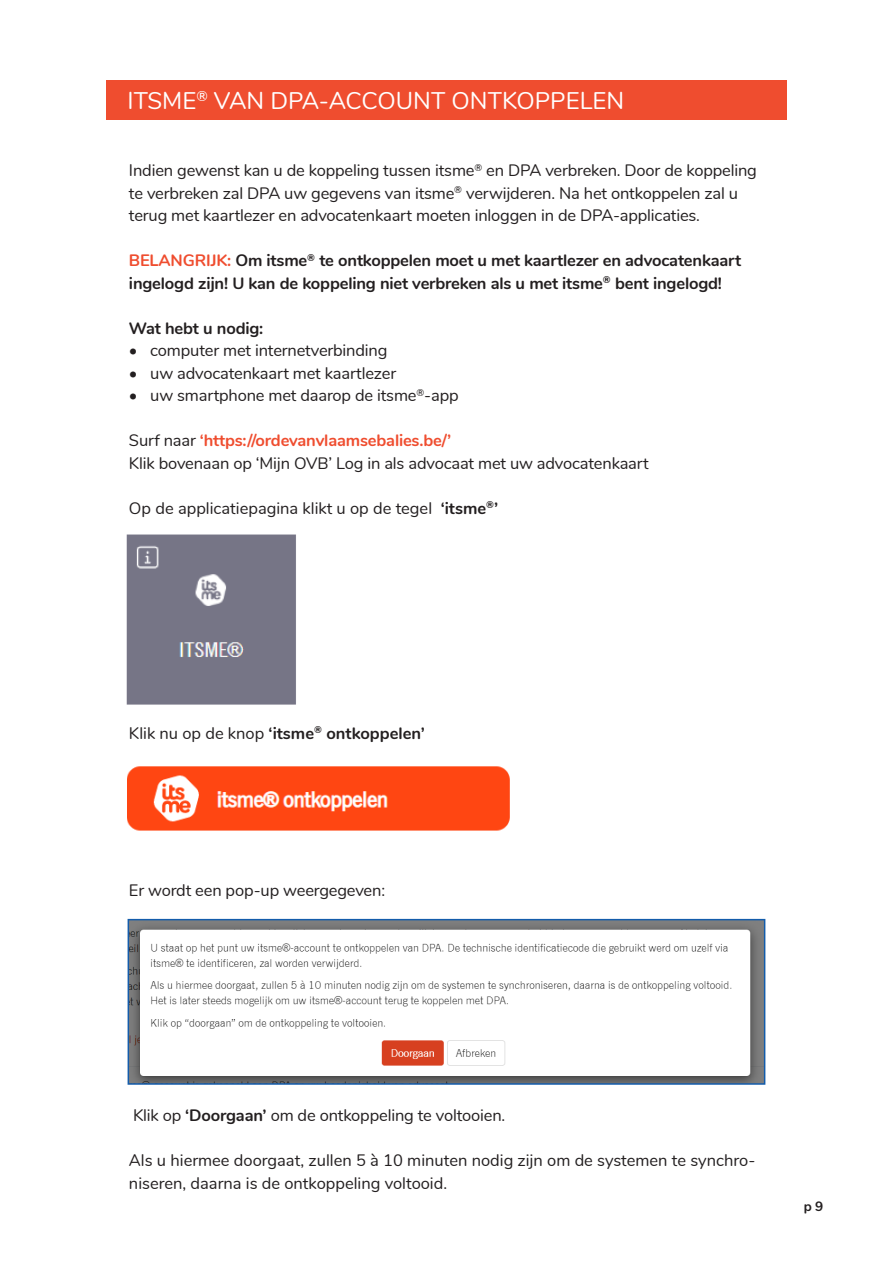
<style>
.page{position:relative;width:893px;height:1263px;background:#fff}
.page>*{position:absolute;margin:0;border:0;box-sizing:border-box;transform-origin:0 0}
.t1{font:24px "Nunito";color:#fff}
.t2{font:16.5px/22.5px "Nunito";letter-spacing:-.01em;color:#231f20}
.t3{font:700 16.5px/22.5px "Nunito";letter-spacing:-.01em;color:#231f20}
.t4{font:700 16.5px "Nunito";letter-spacing:-.01em;color:#ef4d2f}
.t5{font:700 13.5px "Nunito";color:#231f20}
.s1{color:#ef4d2f}
.s2{font-weight:400;color:#231f20}
.s3{font-weight:700}
.s4{font-weight:400}
</style>
<div class="page">
<div style="left:106px;top:81px;width:681px;height:39px;background:#ef4d2f"></div>
<img style="left:128px;top:766px;width:382px;height:65px">
<img style="left:131px;top:922px;width:631px;height:160px">
<div style="left:128px;top:919px;width:637px;height:166px;border:2px solid #135cab"></div>
<img style="left:126px;top:534px;width:170px;height:171px">
<p class="t1" style="left:128px;top:83px;width:498px">ITSME<sup>®</sup> VAN DPA-ACCOUNT ONTKOPPELEN</p>
<p class="t2" style="left:129px;top:158px;width:629px">Indien gewenst kan u de koppeling tussen itsme<sup>®</sup> en DPA verbreken. Door de koppeling te verbreken zal DPA uw gegevens van itsme<sup>®</sup> verwijderen. Na het ontkoppelen zal u terug met kaartlezer en advocatenkaart moeten inloggen in de DPA-applicaties.</p>
<p class="t3" style="left:129px;top:248px;width:614px"><span class="s1">BELANGRIJK:</span> Om itsme<sup>®</sup> te ontkoppelen moet u met kaartlezer en advocatenkaart ingelogd zijn! U kan de koppeling niet verbreken als u met itsme<sup>®</sup> bent ingelogd!</p>
<p class="t3" style="left:129px;top:316px;width:136px">Wat hebt u nodig:</p>
<p class="t2" style="left:129px;top:338px;width:260px">• computer met internetverbinding</p>
<p class="t2" style="left:129px;top:361px;width:269px">• uw advocatenkaart met kaartlezer</p>
<p class="t2" style="left:129px;top:383px;width:331px">• uw smartphone met daarop de itsme<sup>®</sup>-app</p>
<p class="t4" style="left:129px;top:428px;width:324px"><span class="s2">Surf naar</span> ‘https://ordevanvlaamsebalies.be/’</p>
<p class="t2" style="left:129px;top:451px;width:521px">Klik bovenaan op ‘Mijn OVB’ Log in als advocaat met uw advocatenkaart</p>
<p class="t2" style="left:129px;top:496px;width:371px">Op de applicatiepagina klikt u op de tegel <span class="s3">‘itsme</span><sup>®</sup><span class="s3">’</span></p>
<p class="t3" style="left:129px;top:721px;width:297px"><span class="s4">Klik nu op de knop</span> ‘itsme<sup>®</sup> ontkoppelen’</p>
<p class="t2" style="left:129px;top:878px;width:258px">Er wordt een pop-up weergegeven:</p>
<p class="t2" style="left:133px;top:1103px;width:374px">Klik op <span class="s3">‘Doorgaan’</span> om de ontkoppeling te voltooien.</p>
<p class="t2" style="left:129px;top:1148px;width:628px">Als u hiermee doorgaat, zullen 5 à 10 minuten nodig zijn om de systemen te synchro&shy;niseren, daarna is de ontkoppeling voltooid.</p>
<p class="t5" style="left:804px;top:1197px;width:21px">p 9</p>
</div>
